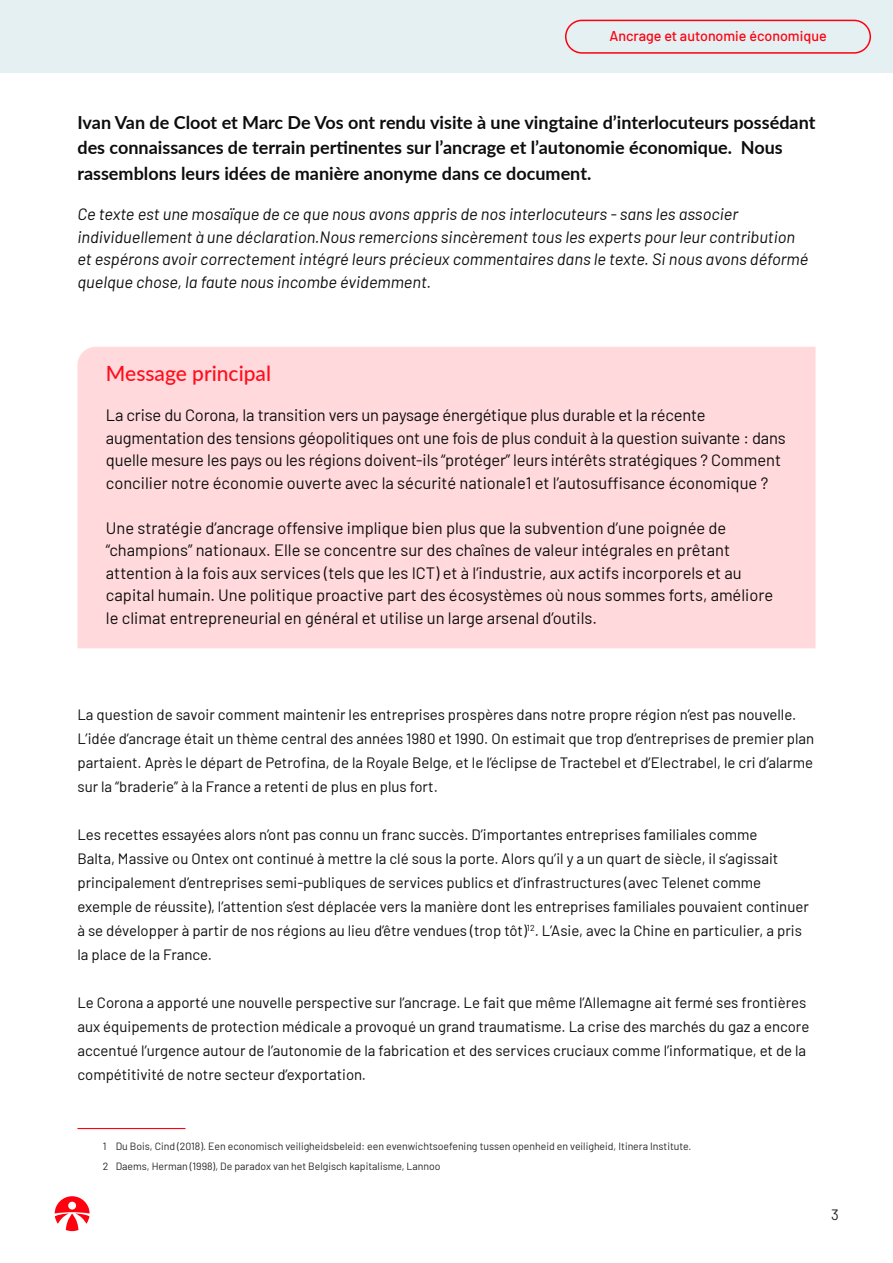
<style>
.page{position:relative;width:893px;height:1263px;background:#fff}
.page>*{position:absolute;margin:0;border:0;box-sizing:border-box;transform-origin:0 0}
.kleine_titel{font:500 21px "Lato";color:#ff0d1b}
.kleine_titel-2{font:700 18px/25.5px "Lato";color:#0d0d0d}
.inleiding{font:16.5px/22.5px "Barlow";color:#0d0d0d}
.inleiding-2{font:italic 16.5px/22.5px "Barlow";color:#0d0d0d}
.normaal{font:15px/24px "Barlow";color:#0d0d0d}
.t1{font:15px "Barlow";color:#262626}
.t2{font:500 14.25px "Barlow";color:#ff000f}
.voetnoot{font:10.5px "Barlow";color:#262626}
</style>
<div class="page">
<div style="left:0;top:0;width:893px;height:72px;background:#e5f0f2"></div>
<div style="left:565px;top:20px;width:306px;height:34px;border:2px solid #ff000f;border-radius:16px"></div>
<div style="left:77px;top:347px;width:738px;height:301px;background:#ffd9db"></div>
<hr style="left:77px;top:1128px;width:108px;height:1px;background:#ff000f">
<svg style="left:55px;top:1196px;width:35px;height:35px"></svg>
<p class="t2" style="left:609px;top:26px;width:219px">Ancrage et autonomie économique</p>
<p class="kleine_titel-2" style="left:77px;top:108px;width:739px">Ivan Van de Cloot et Marc De Vos ont rendu visite à une vingtaine d’interlocuteurs possédant des connaissances de terrain pertinentes sur l’ancrage et l’autonomie économique. Nous rassemblons leurs idées de manière anonyme dans ce document.</p>
<p class="inleiding-2" style="left:77px;top:202px;width:732px">Ce texte est une mosaïque de ce que nous avons appris de nos interlocuteurs - sans les associer individuellement à une déclaration.Nous remercions sincèrement tous les experts pour leur contribution et espérons avoir correctement intégré leurs précieux commentaires dans le texte. Si nous avons déformé quelque chose, la faute nous incombe évidemment.</p>
<p class="kleine_titel" style="left:106px;top:358px;width:167px">Message principal</p>
<p class="inleiding" style="left:106px;top:403px;width:681px">La crise du Corona, la transition vers un paysage énergétique plus durable et la récente augmentation des tensions géopolitiques ont une fois de plus conduit à la question suivante : dans quelle mesure les pays ou les régions doivent-ils “protéger” leurs intérêts stratégiques ? Comment concilier notre économie ouverte avec la sécurité nationale1 et l’autosuffisance économique ?</p>
<p class="inleiding" style="left:106px;top:515px;width:669px">Une stratégie d’ancrage offensive implique bien plus que la subvention d’une poignée de “champions” nationaux. Elle se concentre sur des chaînes de valeur intégrales en prêtant attention à la fois aux services (tels que les ICT) et à l’industrie, aux actifs incorporels et au capital humain. Une politique proactive part des écosystèmes où nous sommes forts, améliore le climat entrepreneurial en général et utilise un large arsenal d’outils.</p>
<p class="normaal" style="left:77px;top:701px;width:738px">La question de savoir comment maintenir les entreprises prospères dans notre propre région n’est pas nouvelle.<br>L’idée d’ancrage était un thème central des années 1980 et 1990. On estimait que trop d’entreprises de premier plan partaient. Après le départ de Petrofina, de la Royale Belge, et le l’éclipse de Tractebel et d’Electrabel, le cri d’alarme sur la “braderie” à la France a retenti de plus en plus fort.</p>
<p class="normaal" style="left:77px;top:821px;width:733px">Les recettes essayées alors n’ont pas connu un franc succès. D’importantes entreprises familiales comme<br>Balta, Massive ou Ontex ont continué à mettre la clé sous la porte. Alors qu’il y a un quart de siècle, il s’agissait principalement d’entreprises semi-publiques de services publics et d’infrastructures (avec Telenet comme exemple de réussite), l’attention s’est déplacée vers la manière dont les entreprises familiales pouvaient continuer à se développer à partir de nos régions au lieu d’être vendues (trop tôt)<sup>12</sup>. L’Asie, avec la Chine en particulier, a pris la place de la France.</p>
<p class="normaal" style="left:77px;top:989px;width:733px">Le Corona a apporté une nouvelle perspective sur l’ancrage. Le fait que même l’Allemagne ait fermé ses frontières aux équipements de protection médicale a provoqué un grand traumatisme. La crise des marchés du gaz a encore accentué l’urgence autour de l’autonomie de la fabrication et des services cruciaux comme l’informatique, et de la compétitivité de notre secteur d’exportation.</p>
<p class="voetnoot" style="left:103px;top:1139px;width:590px">1 Du Bois, Cind (2018). Een economisch veiligheidsbeleid: een evenwichtsoefening tussen openheid en veiligheid, Itinera Institute.</p>
<p class="voetnoot" style="left:103px;top:1159px;width:339px">2 Daems, Herman (1998), De paradox van het Belgisch kapitalisme, Lannoo</p>
<p class="t1" style="left:831px;top:1204px;width:9px">3</p>
</div>
